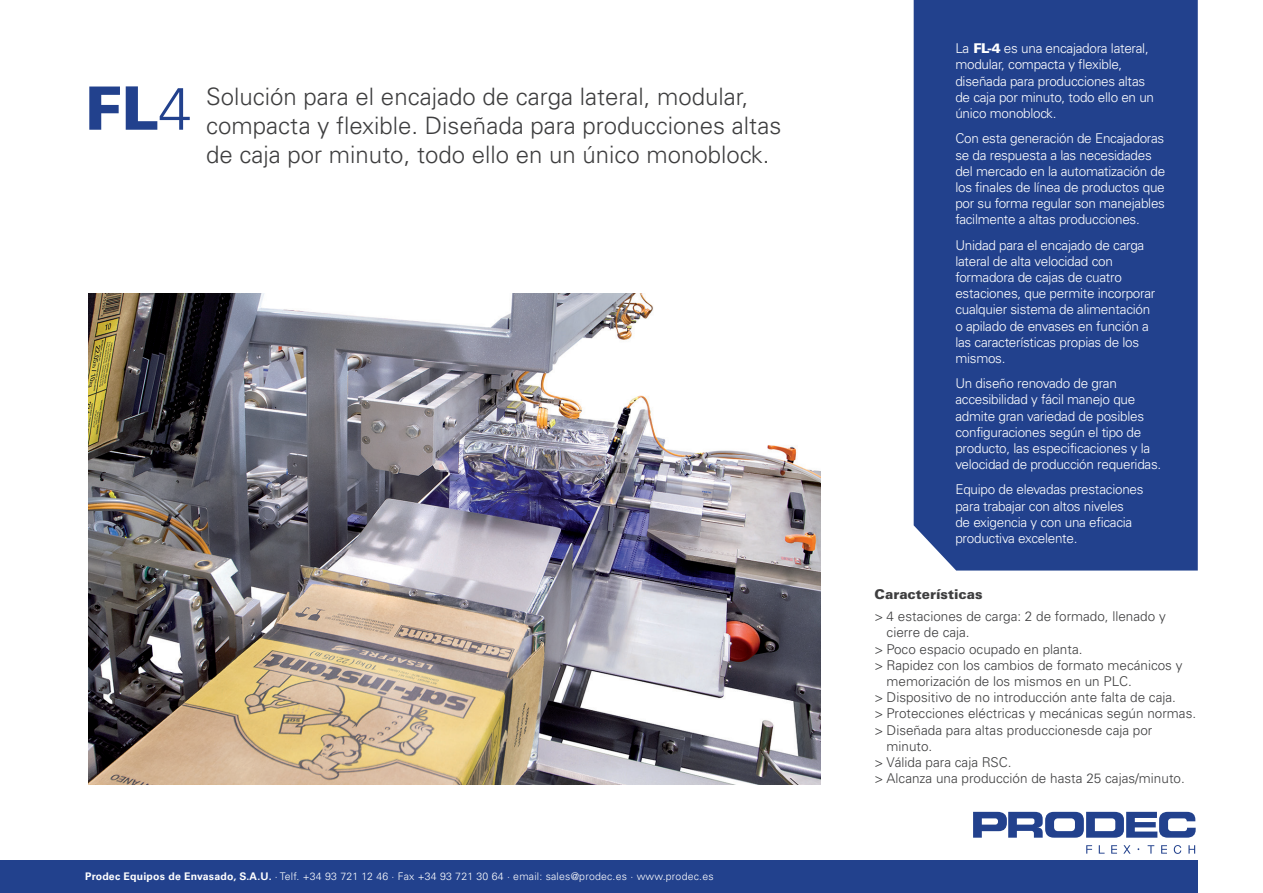
<style>
.page{position:relative;width:1263px;height:893px;background:#fff}
.page>*{position:absolute;margin:0;border:0;box-sizing:border-box;transform-origin:0 0}
.t1{font:900 60px "Univers";color:#22418d}
.t2{font:300 24px/28.8px "Univers";color:#3e3e3f}
.t3{font:300 13.5px/16.2px "Univers";letter-spacing:-.02em;color:#fff}
.t4{font:300 13.5px/16.2px "Univers";color:#3e3e3f}
.t5{font:900 13.5px "Univers";color:#3e3e3f}
.t6{font:300 10.5px "Univers";letter-spacing:.02em;color:#fff}
.s1{font-weight:300}
.s2{font-weight:700}
.s3{font-weight:900}
</style>
<div class="page">
<div style="left:0;top:860px;width:1198px;height:33px;background:#22418d"></div>
<div style="left:914px;top:0;width:284px;height:571px;background:#22418d"></div>
<svg style="left:973px;top:812px;width:223px;height:26px"></svg>
<svg style="left:1188px;top:845px;width:7px;height:9px"></svg>
<svg style="left:1086px;top:845px;width:6px;height:9px"></svg>
<svg style="left:1099px;top:845px;width:5px;height:9px"></svg>
<svg style="left:1111px;top:845px;width:6px;height:9px"></svg>
<svg style="left:1161px;top:845px;width:6px;height:9px"></svg>
<svg style="left:1123px;top:845px;width:7px;height:9px"></svg>
<svg style="left:1147px;top:845px;width:7px;height:9px"></svg>
<svg style="left:1174px;top:845px;width:7px;height:9px"></svg>
<img style="left:88px;top:294px;width:732px;height:491px">
<p class="t1" style="left:85px;top:71px;width:108px">FL<span class="s1">4</span></p>
<p class="t2" style="left:206px;top:82px;width:577px">Solución para el encajado de carga lateral, modular, compacta y flexible. Diseñada para producciones altas de caja por minuto, todo ello en un único monoblock.</p>
<p class="t6" style="left:85px;top:869px;width:630px"><span class="s2">Prodec Equipos de Envasado, S.A.U.</span> · Telf. +34 93 721 12 46 · Fax +34 93 721 30 64 · email: sales@prodec.es · www.prodec.es</p>
<p class="t3" style="left:955px;top:40px;width:200px">La <span class="s3">FL-4</span> es una encajadora lateral, modular, compacta y flexible, diseñada para producciones altas de caja por minuto, todo ello en un único monoblock.</p>
<p class="t3" style="left:955px;top:130px;width:211px">Con esta generación de Encajadoras se da respuesta a las necesidades del mercado en la automatización de los finales de línea de productos que por su forma regular son manejables facilmente a altas producciones.</p>
<p class="t3" style="left:955px;top:237px;width:201px">Unidad para el encajado de carga lateral de alta velocidad con formadora de cajas de cuatro estaciones, que permite incorporar cualquier sistema de alimentación o apilado de envases en función a las características propias de los mismos.</p>
<p class="t3" style="left:955px;top:375px;width:207px">Un diseño renovado de gran accesibilidad y fácil manejo que admite gran variedad de posibles configuraciones según el tipo de producto, las especificaciones y la velocidad de producción requeridas.</p>
<p class="t3" style="left:955px;top:481px;width:190px">Equipo de elevadas prestaciones para trabajar con altos niveles<br>de exigencia y con una eficacia productiva excelente.</p>
<p class="t5" style="left:874px;top:586px;width:109px">Características</p>
<p class="t4" style="left:886px;top:608px;width:281px;text-indent:-12px">&gt; 4 estaciones de carga: 2 de formado, llenado y cierre de caja.</p>
<p class="t4" style="left:874px;top:641px;width:210px">&gt; Poco espacio ocupado en planta.</p>
<p class="t4" style="left:886px;top:657px;width:297px;text-indent:-12px">&gt; Rapidez con los cambios de formato mecánicos y memorización de los mismos en un PLC.</p>
<p class="t4" style="left:874px;top:689px;width:303px">&gt; Dispositivo de no introducción ante falta de caja.</p>
<p class="t4" style="left:874px;top:705px;width:323px">&gt; Protecciones eléctricas y mecánicas según normas.</p>
<p class="t4" style="left:886px;top:722px;width:267px;text-indent:-12px">&gt; Diseñada para altas produccionesde caja por minuto.</p>
<p class="t4" style="left:874px;top:754px;width:138px">&gt; Válida para caja RSC.</p>
<p class="t4" style="left:874px;top:770px;width:312px">&gt; Alcanza una producción de hasta 25 cajas/minuto.</p>
</div>
